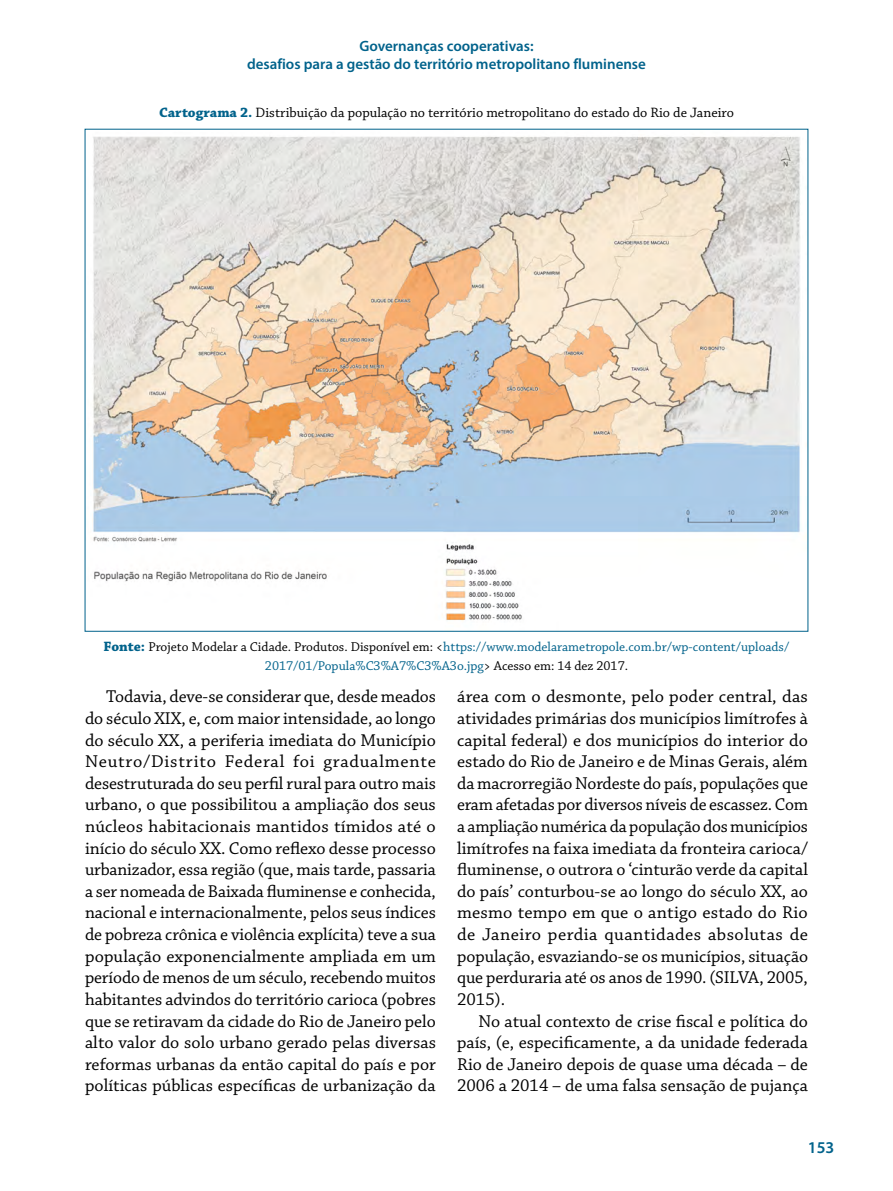
<style>
.page{position:relative;width:893px;height:1191px;background:#fff}
.page>*{position:absolute;margin:0;border:0;box-sizing:border-box;transform-origin:0 0}
.t1{font:18px/21.6px "Chaparral Pro";color:#000;text-align:justify}
.t2{font:600 16.5px "Myriad Pro";color:#00628b}
.t3{font:600 15px/18px "Myriad Pro";color:#00628b;text-align:center}
.t4{font:14.25px "Chaparral Pro";color:#000}
.t5{font:13.5px/18.3px "Chaparral Pro";color:#00628b;text-align:center}
.s1{font-weight:700;color:#00628b}
.s2{font-weight:700;font-size:14.25px}
.s3{color:#000}
</style>
<div class="page">
<img style="left:92px;top:136px;width:708px;height:485px">
<p class="t3" style="left:247px;top:36px;width:400px">Governanças cooperativas:<br>desafios para a gestão do território metropolitano fluminense</p>
<p class="t4" style="left:159px;top:104px;width:576px"><span class="s1">Cartograma 2.</span> Distribuição da população no território metropolitano do estado do Rio de Janeiro</p>
<p class="t5" style="left:104px;top:638px;width:687px"><span class="s2">Fonte:</span> <span class="s3">Projeto Modelar a Cidade. Produtos. Disponível em: &lt;</span>https://www.modelarametropole.com.br/wp-content/uploads/<br>2017/01/Popula%C3%A7%C3%A3o.jpg<span class="s3">&gt; Acesso em: 14 dez 2017.</span></p>
<p class="t1" style="left:85px;top:686px;width:352px;text-indent:21px">Todavia, deve-se considerar que, desde meados do século XIX, e, com maior intensidade, ao longo do século XX, a periferia imediata do Município Neutro/Distrito Federal foi gradualmente desestruturada do seu perfil rural para outro mais urbano, o que possibilitou a ampliação dos seus núcleos habitacionais mantidos tímidos até o início do século XX. Como reflexo desse processo urbanizador, essa região (que, mais tarde, passaria a ser nomeada de Baixada fluminense e conhecida, nacional e internacionalmente, pelos seus índices de pobreza crônica e violência explícita) teve a sua população exponencialmente ampliada em um período de menos de um século, recebendo muitos habitantes advindos do território carioca (pobres que se retiravam da cidade do Rio de Janeiro pelo alto valor do solo urbano gerado pelas diversas reformas urbanas da então capital do país e por políticas públicas específicas de urbanização da</p>
<p class="t1" style="left:457px;top:686px;width:352px">área com o desmonte, pelo poder central, das atividades primárias dos municípios limítrofes à capital federal) e dos municípios do interior do estado do Rio de Janeiro e de Minas Gerais, além da macrorregião Nordeste do país, populações que eram afetadas por diversos níveis de escassez. Com a ampliação numérica da população dos municípios limítrofes na faixa imediata da fronteira carioca/ fluminense, o outrora o ‘cinturão verde da capital do país’ conturbou-se ao longo do século XX, ao mesmo tempo em que o antigo estado do Rio de Janeiro perdia quantidades absolutas de população, esvaziando-se os municípios, situação que perduraria até os anos de 1990. (SILVA, 2005, 2015).</p>
<p class="t1" style="left:457px;top:1010px;width:352px;text-indent:21px">No atual contexto de crise fiscal e política do país, (e, especificamente, a da unidade federada Rio de Janeiro depois de quase uma década – de 2006 a 2014 – de uma falsa sensação de pujança</p>
<p class="t2" style="left:808px;top:1136px;width:28px">153</p>
</div>
